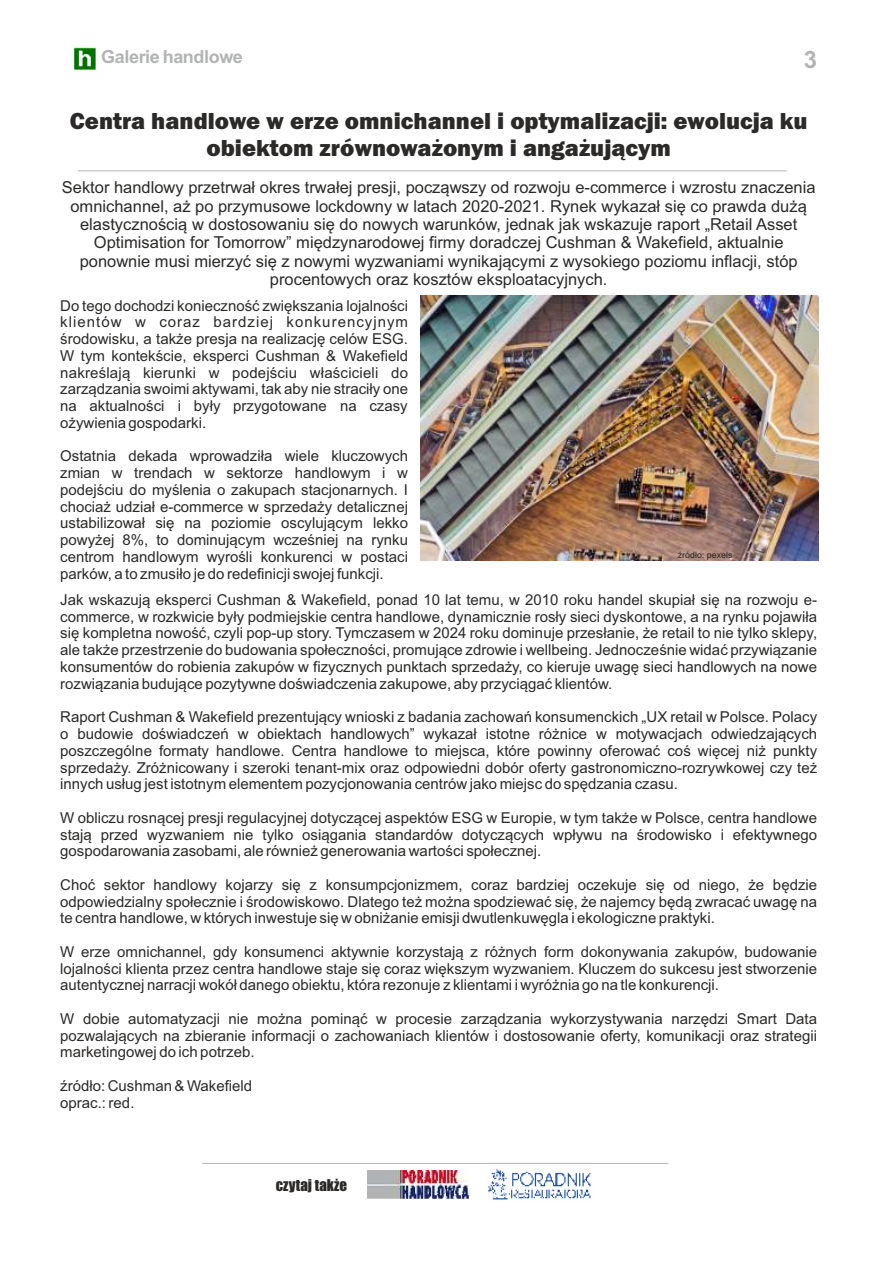
<style>
.page{position:relative;width:893px;height:1263px;background:#fff}
.page>*{position:absolute;margin:0;border:0;box-sizing:border-box;transform-origin:0 0}
.t1{font:800 24px/27.2px "Franklin Gothic";color:#2b2a29;text-align:center}
.t2{font:700 24px "Arial";color:#b2b3b3}
.t3{font:700 18px "Arial";letter-spacing:-.02em;color:#b2b3b3}
.t4{font:16.5px/18.5px "Arial";color:#2b2a29;text-align:center}
.t5{font:15px/16.8px "Arial";color:#2b2a29;text-align:justify}
.t6{font:15px "Impact";color:#2b2a29}
.t7{font:8.85px "Arial";color:#2b2a29}
</style>
<div class="page">
<img style="left:73px;top:47px;width:23px;height:23px">
<hr style="left:202px;top:1163px;width:466px;height:1px;background:#b2b3b3">
<img style="left:368px;top:1170px;width:101px;height:29px">
<img style="left:488px;top:1169px;width:103px;height:31px">
<img style="left:421px;top:295px;width:398px;height:265px">
<hr style="left:78px;top:171px;width:709px;height:1px;background:#b2b3b3">
<p class="t3" style="left:101px;top:50px;width:143px">Galerie handlowe</p>
<h1 class="t2" style="left:804px;top:51px;width:15px">3</h1>
<h1 class="t1" style="left:70px;top:109px;width:739px">Centra handlowe w erze omnichannel i optymalizacji: ewolucja ku obiektom zrównoważonym i angażującym</h1>
<p class="t4" style="left:62px;top:180px;width:755px">Sektor handlowy przetrwał okres trwałej presji, począwszy od rozwoju e-commerce i wzrostu znaczenia omnichannel, aż po przymusowe lockdowny w latach 2020-2021. Rynek wykazał się co prawda dużą elastycznością w dostosowaniu się do nowych warunków, jednak jak wskazuje raport „Retail Asset Optimisation for Tomorrow” międzynarodowej firmy doradczej Cushman &amp; Wakefield, aktualnie ponownie musi mierzyć się z nowymi wyzwaniami wynikającymi z wysokiego poziomu inflacji, stóp procentowych oraz kosztów eksploatacyjnych.</p>
<p class="t5" style="left:60px;top:298px;width:349px">Do tego dochodzi konieczność zwiększania lojalności klientów w coraz bardziej konkurencyjnym środowisku, a także presja na realizację celów ESG.<br>W tym kontekście, eksperci Cushman &amp; Wakefield nakreślają kierunki w podejściu właścicieli do zarządzania swoimi aktywami, tak aby nie straciły one na aktualności i były przygotowane na czasy ożywienia gospodarki.</p>
<p class="t5" style="left:60px;top:449px;width:349px">Ostatnia dekada wprowadziła wiele kluczowych zmian w trendach w sektorze handlowym i w podejściu do myślenia o zakupach stacjonarnych. I chociaż udział e-commerce w sprzedaży detalicznej ustabilizował się na poziomie oscylującym lekko powyżej 8%, to dominującym wcześniej na rynku centrom handlowym wyrośli konkurenci w postaci parków, a to zmusiło je do redefinicji swojej funkcji.</p>
<p class="t7" style="left:678px;top:551px;width:56px">źródło: pexels</p>
<p class="t5" style="left:60px;top:593px;width:758px">Jak wskazują eksperci Cushman &amp; Wakefield, ponad 10 lat temu, w 2010 roku handel skupiał się na rozwoju e&shy;commerce, w rozkwicie były podmiejskie centra handlowe, dynamicznie rosły sieci dyskontowe, a na rynku pojawiła się kompletna nowość, czyli pop-up story. Tymczasem w 2024 roku dominuje przesłanie, że retail to nie tylko sklepy, ale także przestrzenie do budowania społeczności, promujące zdrowie i wellbeing. Jednocześnie widać przywiązanie konsumentów do robienia zakupów w fizycznych punktach sprzedaży, co kieruje uwagę sieci handlowych na nowe rozwiązania budujące pozytywne doświadczenia zakupowe, aby przyciągać klientów.</p>
<p class="t5" style="left:60px;top:710px;width:758px">Raport Cushman &amp; Wakefield prezentujący wnioski z badania zachowań konsumenckich „UX retail w Polsce. Polacy o budowie doświadczeń w obiektach handlowych” wykazał istotne różnice w motywacjach odwiedzających poszczególne formaty handlowe. Centra handlowe to miejsca, które powinny oferować coś więcej niż punkty sprzedaży. Zróżnicowany i szeroki tenant-mix oraz odpowiedni dobór oferty gastronomiczno-rozrywkowej czy też innych usług jest istotnym elementem pozycjonowania centrów jako miejsc do spędzania czasu.</p>
<p class="t5" style="left:60px;top:810px;width:758px">W obliczu rosnącej presji regulacyjnej dotyczącej aspektów ESG w Europie, w tym także w Polsce, centra handlowe stają przed wyzwaniem nie tylko osiągania standardów dotyczących wpływu na środowisko i efektywnego gospodarowania zasobami, ale również generowania wartości społecznej.</p>
<p class="t5" style="left:60px;top:877px;width:758px">Choć sektor handlowy kojarzy się z konsumpcjonizmem, coraz bardziej oczekuje się od niego, że będzie odpowiedzialny społecznie i środowiskowo. Dlatego też można spodziewać się, że najemcy będą zwracać uwagę na te centra handlowe, w których inwestuje się w obniżanie emisji dwutlenkuwęgla i ekologiczne praktyki.</p>
<p class="t5" style="left:60px;top:944px;width:758px">W erze omnichannel, gdy konsumenci aktywnie korzystają z różnych form dokonywania zakupów, budowanie lojalności klienta przez centra handlowe staje się coraz większym wyzwaniem. Kluczem do sukcesu jest stworzenie autentycznej narracji wokół danego obiektu, która rezonuje z klientami i wyróżnia go na tle konkurencji.</p>
<p class="t5" style="left:60px;top:1011px;width:758px">W dobie automatyzacji nie można pominąć w procesie zarządzania wykorzystywania narzędzi Smart Data pozwalających na zbieranie informacji o zachowaniach klientów i dostosowanie oferty, komunikacji oraz strategii marketingowej do ich potrzeb.</p>
<p class="t5" style="left:60px;top:1079px;width:194px">źródło: Cushman &amp; Wakefield oprac.: red.</p>
<p class="t6" style="left:276px;top:1179px;width:73px">czytaj także</p>
</div>
